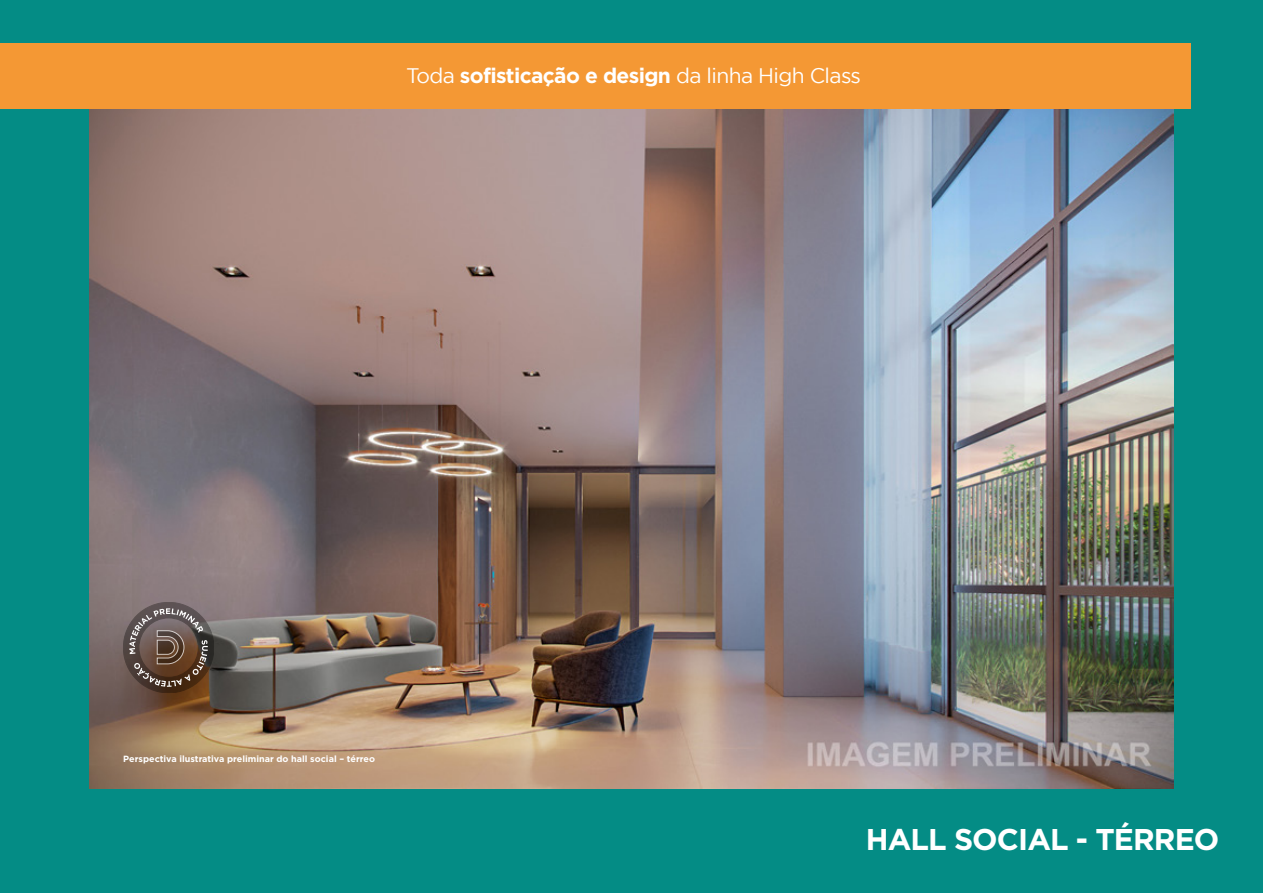
<style>
.page{position:relative;width:1263px;height:893px;background:#048c85}
.page>*{position:absolute;margin:0;border:0;box-sizing:border-box;transform-origin:0 0}
.t1{font:700 30px "Gotham";letter-spacing:-.03em;color:#fff}
.t2{font:21px "Gotham";letter-spacing:-.03em;color:#fff}
.t3{font:700 9px "Gotham";color:#fff}
.s1{font-weight:700}
</style>
<div class="page">
<img style="left:90px;top:109px;width:1084px;height:679px">
<svg style="left:123px;top:602px;width:91px;height:91px;background:#6a5950"></svg>
<div style="left:0;top:43px;width:1191px;height:66px;background:#f49834"></div>
<h2 class="t2" style="left:406px;top:64px;width:456px">Toda <span class="s1">sofisticação e design</span> da linha High Class</h2>
<p class="t3" style="left:123px;top:754px;width:253px">Perspectiva ilustrativa preliminar do hall social – térreo</p>
<h1 class="t1" style="left:866px;top:822px;width:355px">HALL SOCIAL - TÉRREO</h1>
</div>
